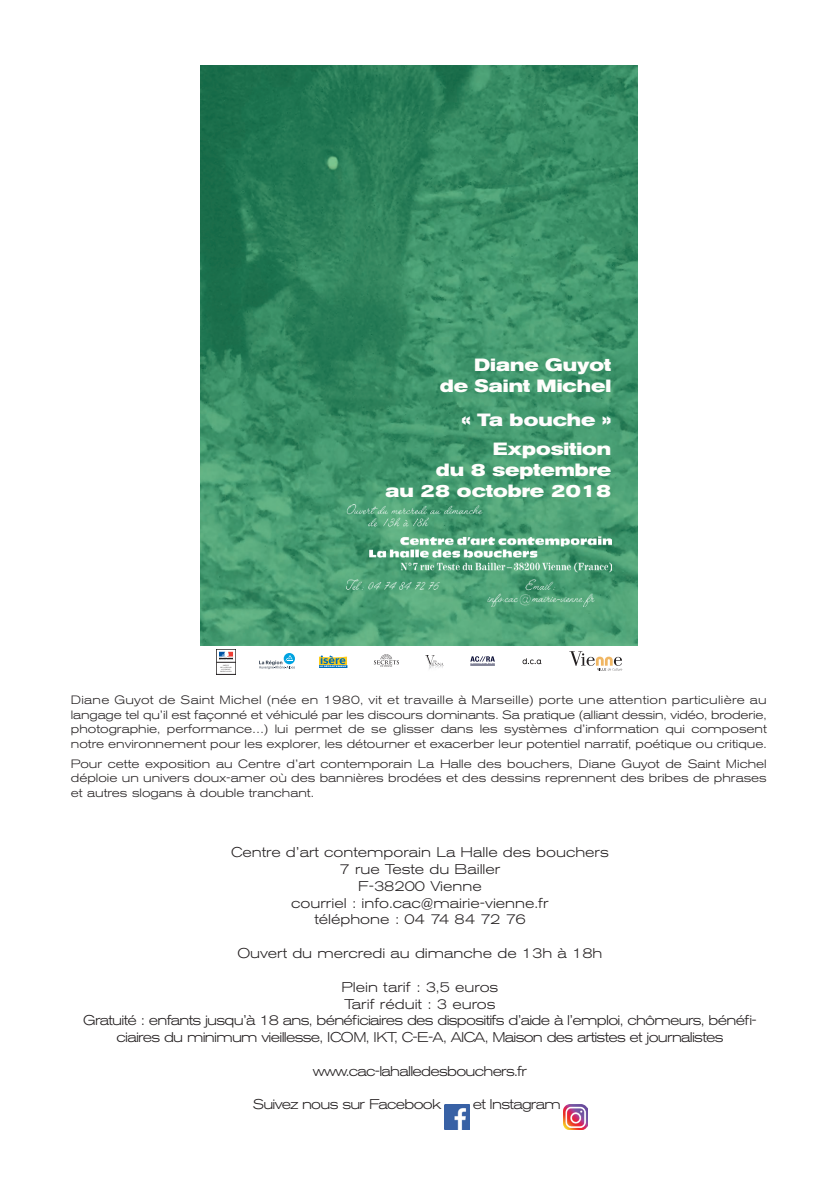
<style>
.page{position:relative;width:840px;height:1191px;background:#fff}
.page>*{position:absolute;margin:0;border:0;box-sizing:border-box;transform-origin:0 0}
.t1{font:700 expanded 17.6px/21px "Akzidenz Grotesk BE";color:#fffefc;text-align:right}
.t2{font:700 expanded 17.6px "Akzidenz Grotesk BE";color:#fefcfd}
.t3{font:300 expanded 14px/16.8px "Akzidenz Grotesk BE";letter-spacing:-.05em;color:#231f20;text-align:center}
.t4{font:300 expanded 14px/16.8px "Akzidenz Grotesk BE";color:#231f20;text-align:center}
.t5{font:300 expanded 12px/14.4px "Akzidenz Grotesk BE";color:#231f20;text-align:justify}
</style>
<div class="page">
<img style="left:444px;top:1105px;width:25px;height:24px">
<img style="left:563px;top:1105px;width:24px;height:24px">
<img style="left:200px;top:66px;width:436px;height:579px">
<svg style="left:283px;top:653px;width:12px;height:11px"></svg>
<svg style="left:259px;top:655px;width:36px;height:14px"></svg>
<svg style="left:216px;top:649px;width:20px;height:26px"></svg>
<svg style="left:569px;top:651px;width:52px;height:19px"></svg>
<svg style="left:319px;top:655px;width:28px;height:12px"></svg>
<svg style="left:373px;top:654px;width:26px;height:13px"></svg>
<svg style="left:425px;top:655px;width:18px;height:14px"></svg>
<svg style="left:522px;top:658px;width:19px;height:6px"></svg>
<svg style="left:470px;top:659px;width:25px;height:7px"></svg>
<svg style="left:470px;top:656px;width:24px;height:9px"></svg>
<img style="left:346px;top:504px;width:265px;height:102px">
<h1 class="t1" style="left:439px;top:354px;width:173px">Diane Guyot<br>de Saint Michel</h1>
<h1 class="t2" style="left:461px;top:409px;width:151px">« Ta bouche »</h1>
<h1 class="t1" style="left:385px;top:438px;width:227px">Exposition<br>du 8 septembre<br>au 28 octobre 2018</h1>
<p class="t5" style="left:71px;top:693px;width:697px">Diane Guyot de Saint Michel (née en 1980, vit et travaille à Marseille) porte une attention particulière au langage tel qu’il est façonné et véhiculé par les discours dominants. Sa pratique (alliant dessin, vidéo, broderie, photographie, performance…) lui permet de se glisser dans les systèmes d’information qui composent notre environnement pour les explorer, les détourner et exacerber leur potentiel narratif, poétique ou critique.</p>
<p class="t5" style="left:71px;top:756px;width:697px">Pour cette exposition au Centre d’art contemporain La Halle des bouchers, Diane Guyot de Saint Michel déploie un univers doux-amer où des bannières brodées et des dessins reprennent des bribes de phrases et autres slogans à double tranchant.</p>
<p class="t4" style="left:231px;top:844px;width:379px">Centre d’art contemporain La Halle des bouchers<br>7 rue Teste du Bailler<br>F-38200 Vienne<br>courriel : info.cac@mairie-vienne.fr<br>téléphone : 04 74 84 72 76</p>
<p class="t4" style="left:237px;top:945px;width:366px">Ouvert du mercredi au dimanche de 13h à 18h</p>
<p class="t3" style="left:83px;top:978px;width:674px">Plein tarif : 3,5 euros<br>Tarif réduit : 3 euros<br>Gratuité : enfants jusqu’à 18 ans, bénéficiaires des dispositifs d’aide à l’emploi, chômeurs, bénéfi&shy;ciaires du minimum vieillesse, ICOM, IKT, C-E-A, AICA, Maison des artistes et journalistes</p>
<p class="t3" style="left:313px;top:1062px;width:216px">www.cac-lahalledesbouchers.fr</p>
<p class="t3" style="left:252px;top:1096px;width:190px">Suivez nous sur Facebook</p>
<p class="t3" style="left:472px;top:1096px;width:90px">et Instagram</p>
</div>
